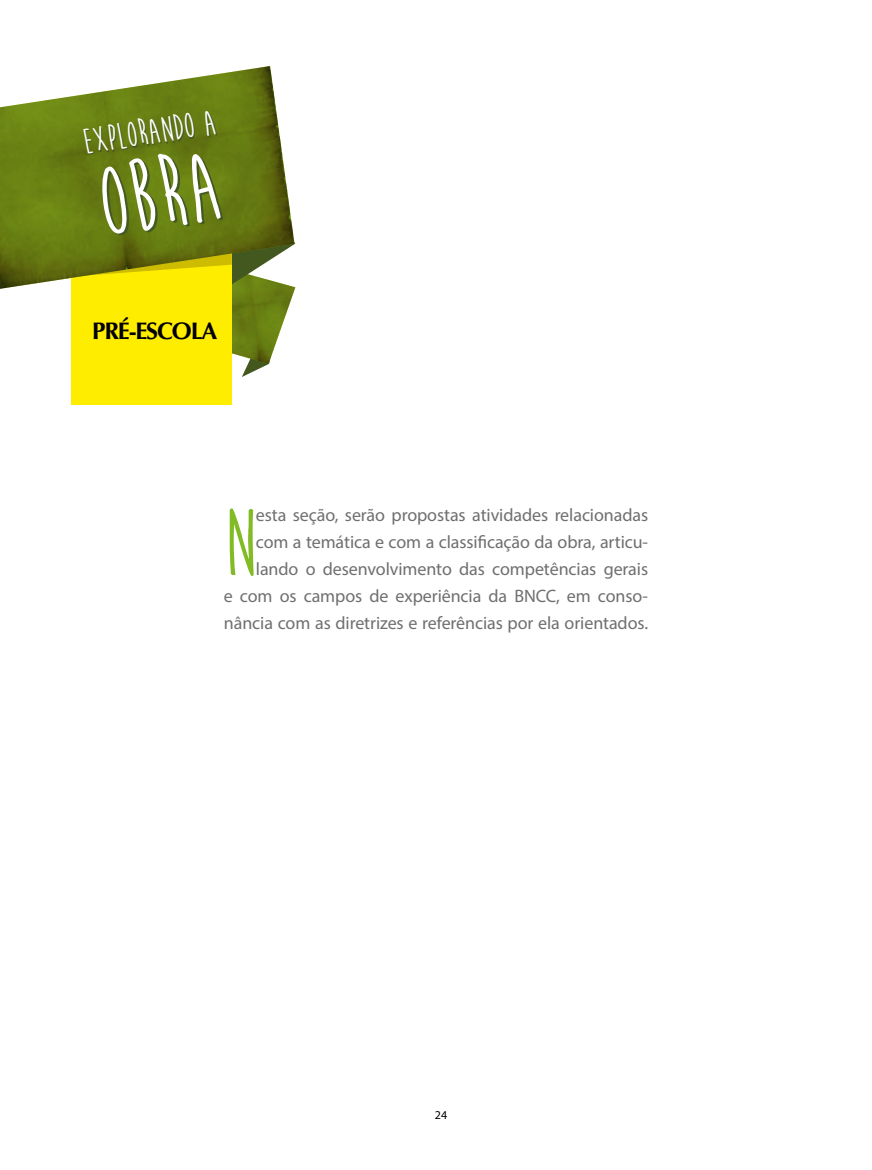
<style>
.page{position:relative;width:872px;height:1170px;background:#fff}
.page>*{position:absolute;margin:0;border:0;box-sizing:border-box;transform-origin:0 0}
.t1{font:700 100.05px "Moon Flower";color:#fff}
.t2{font:700 97.2px "Moon Flower";color:#83bb26}
.t3{font:700 36.3px "Moon Flower";color:#fff}
.t4{font:700 24px "Optima LT Std";letter-spacing:-.05em;color:#000}
.t5{font:18px/27px "Myriad Pro";letter-spacing:-.005em;color:#706f6f;text-align:right}
.t6{font:12px "Myriad Pro";color:#000}
</style>
<div class="page">
<div style="left:71px;top:119px;width:161px;height:285px;background:#ffed00"></div>
<svg style="left:232px;top:240px;width:63px;height:137px"></svg>
<img style="left:0;top:66px;width:294px;height:223px">
<h3 class="t3" style="left:80px;top:123px;width:137px;rotate:-8deg">explorando a</h3>
<h1 class="t1" style="left:92px;top:152px;width:126px;rotate:-8deg">obra</h1>
<h3 class="t4" style="left:92px;top:317px;width:127px">PRÉ-ESCOLA</h3>
<p class="t5" style="left:224px;top:501px;width:426px">esta seção, serão propostas atividades relacionadas com a temática e com a classificação da obra, articu&shy;lando o desenvolvimento das competências gerais<br>e com os campos de experiência da BNCC, em conso&shy;nância com as diretrizes e referências por ela orientados.</p>
<h2 class="t2" style="left:224px;top:492px;width:34px">N</h2>
<p class="t6" style="left:435px;top:1107px;width:14px">24</p>
</div>
